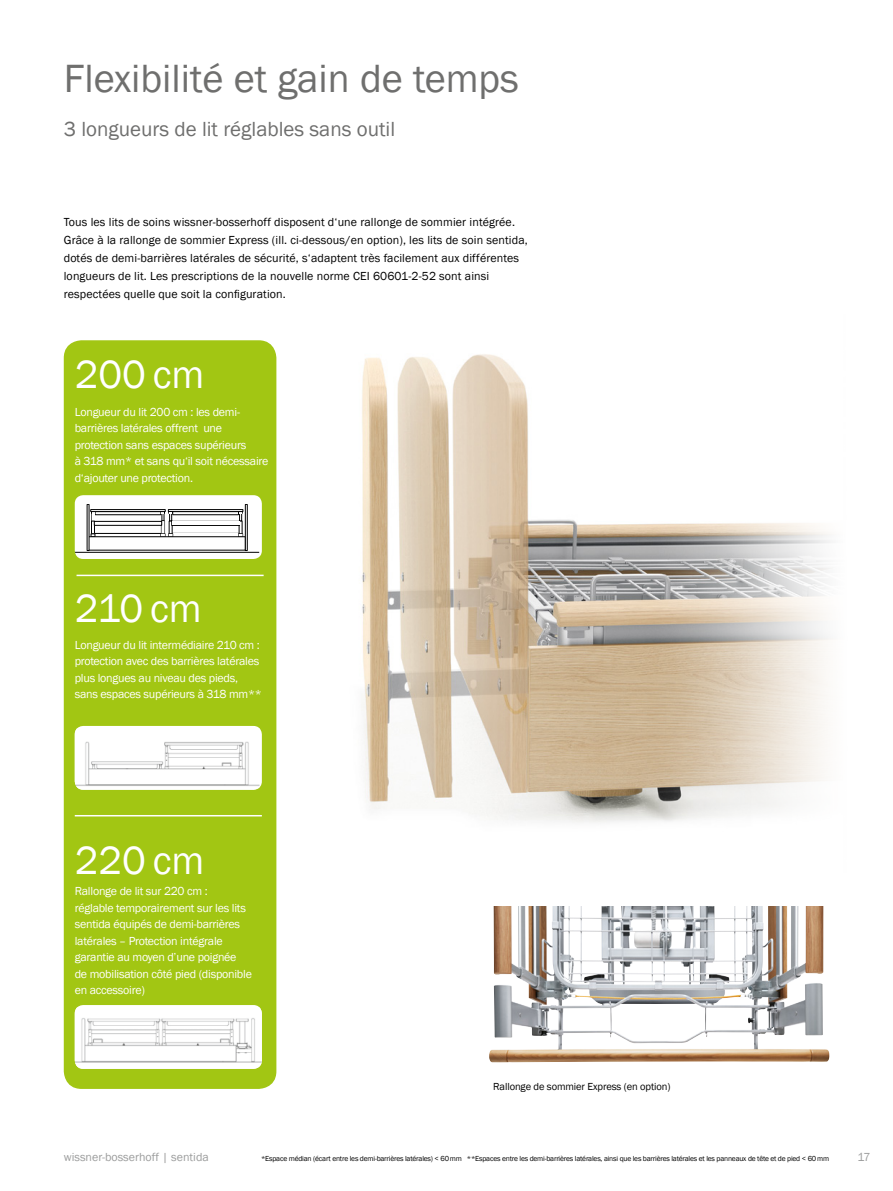
<style>
.page{position:relative;width:893px;height:1191px;background:#fff}
.page>*{position:absolute;margin:0;border:0;box-sizing:border-box;transform-origin:0 0}
.t1{font:40.5px "Franklin Gothic";color:#6f6f6e}
.t2{font:40.5px "Franklin Gothic";color:#fff}
.t3{font:21px "Franklin Gothic";color:#6f6f6e}
.t4{font:12px/16.5px "Franklin Gothic";letter-spacing:-.02em;color:#fff}
.t5{font:12px/18px "Franklin Gothic";letter-spacing:.01em;color:#000}
.t6{font:12px "Franklin Gothic";color:#9c9d9d}
.t7{font:10.5px "Franklin Gothic";letter-spacing:-.01em;color:#000}
.t8{font:7.5px "Franklin Gothic";letter-spacing:-.025em;color:#000}
</style>
<div class="page">
<div style="left:65px;top:341px;width:211px;height:747px;background:#a2c613;border-radius:17px"></div>
<div style="left:64px;top:340px;width:212px;height:749px;border:2px solid #a2c613;border-radius:17px"></div>
<div style="left:75px;top:495px;width:187px;height:64px;background:#fff;border-radius:9px"></div>
<hr style="left:75px;top:552px;width:184px;height:1px;background:#000">
<div style="left:87px;top:504px;width:2px;height:47px;border:1px solid #000"></div>
<div style="left:245px;top:504px;width:3px;height:47px;background:#fff;border:1px solid #000"></div>
<svg style="left:87px;top:509px;width:160px;height:44px"></svg>
<div style="left:75px;top:1005px;width:187px;height:63px;background:#fff;border-radius:9px"></div>
<img style="left:75px;top:1007px;width:187px;height:61px">
<div style="left:75px;top:726px;width:187px;height:63px;background:#fff;border-radius:9px"></div>
<img style="left:75px;top:728px;width:184px;height:61px">
<img style="left:362px;top:354px;width:469px;height:469px">
<hr style="left:75px;top:815px;width:187px;height:1px;background:#fff">
<hr style="left:77px;top:574px;width:187px;height:2px;background:#fff">
<img style="left:489px;top:906px;width:317px;height:153px">
<h1 class="t1" style="left:64px;top:54px;width:457px">Flexibilité et gain de temps</h1>
<h2 class="t3" style="left:64px;top:116px;width:333px">3 longueurs de lit réglables sans outil</h2>
<p class="t5" style="left:64px;top:213px;width:466px">Tous les lits de soins wissner-bosserhoff disposent d‘une rallonge de sommier intégrée.<br>Grâce à la rallonge de sommier Express (ill. ci-dessous/en option), les lits de soin sentida, dotés de demi-barrières latérales de sécurité, s‘adaptent très facilement aux différentes longueurs de lit. Les prescriptions de la nouvelle norme CEI 60601-2-52 sont ainsi respectées quelle que soit la configuration.</p>
<h1 class="t2" style="left:75px;top:349px;width:131px">200 cm</h1>
<p class="t4" style="left:75px;top:404px;width:195px">Longueur du lit 200 cm : les demi&shy;barrières latérales offrent une protection sans espaces supérieurs<br>à 318 mm* et sans qu‘il soit nécessaire d‘ajouter une protection.</p>
<h1 class="t2" style="left:75px;top:583px;width:129px">210 cm</h1>
<p class="t4" style="left:75px;top:637px;width:189px">Longueur du lit intermédiaire 210 cm : protection avec des barrières latérales plus longues au niveau des pieds, sans espaces supérieurs à 318 mm**</p>
<h1 class="t2" style="left:75px;top:835px;width:131px">220 cm</h1>
<p class="t4" style="left:75px;top:883px;width:179px">Rallonge de lit sur 220 cm :<br>réglable temporairement sur les lits sentida équipés de demi-barrières latérales – Protection intégrale garantie au moyen d’une poignée de mobilisation côté pied (disponible en accessoire)</p>
<p class="t7" style="left:493px;top:1080px;width:179px">Rallonge de sommier Express (en option)</p>
<p class="t6" style="left:64px;top:1149px;width:147px">wissner-bosserhoff | sentida</p>
<p class="t6" style="left:857px;top:1149px;width:15px">17</p>
<p class="t8" style="left:261px;top:1154px;width:570px">*Espace médian (écart entre les demi-barrières latérales) &lt; 60mm **Espaces entre les demi-barrières latérales, ainsi que les barrières latérales et les panneaux de tête et de pied &lt; 60mm</p>
</div>
